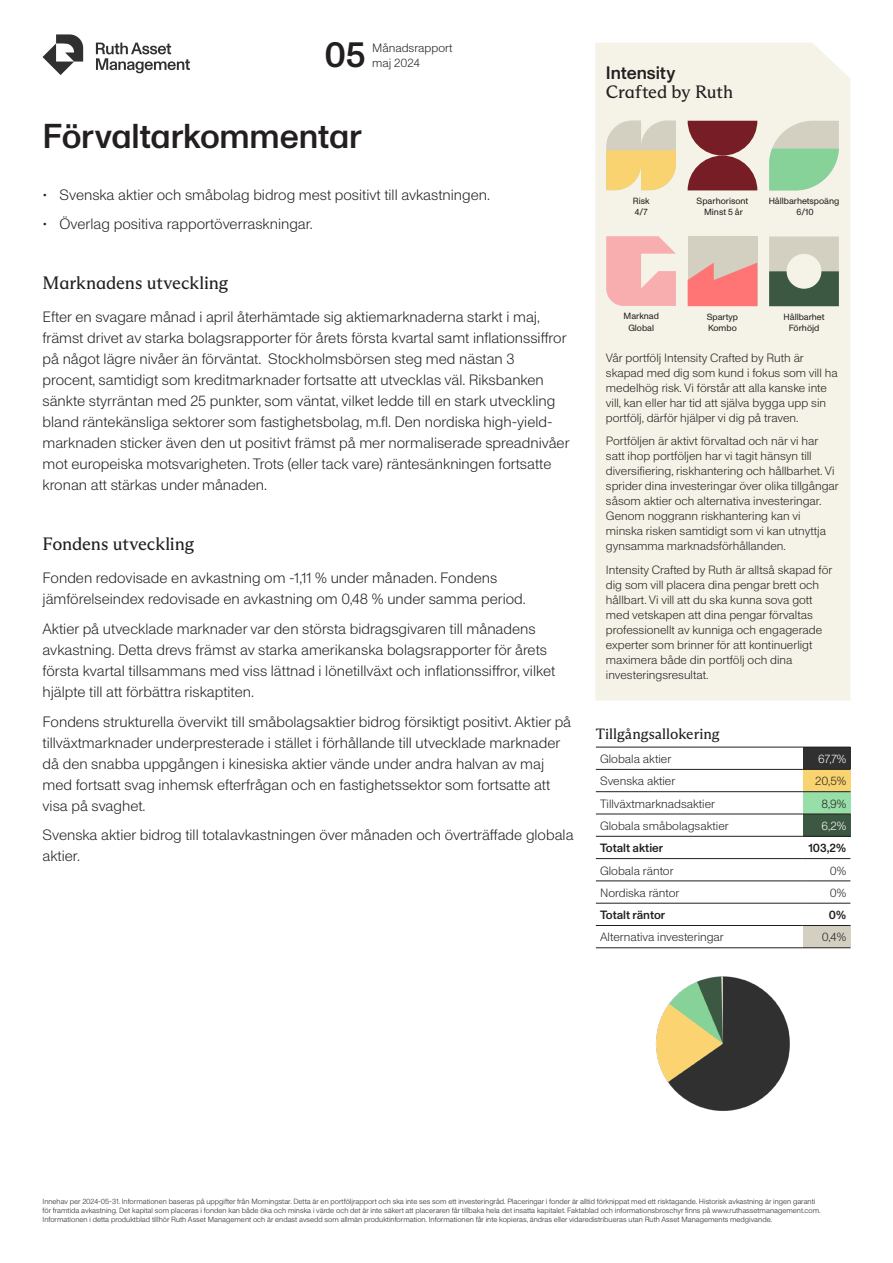
<style>
.page{position:relative;width:893px;height:1263px;background:#fff}
.page>*{position:absolute;margin:0;border:0;box-sizing:border-box;transform-origin:0 0}
.t1{font:500 36px "ABC Monument Grotesk";color:#231f20}
.H2_Headline{font:500 34.5px "ABC Monument Grotesk";letter-spacing:-.005em;color:#231f20}
.H3_Headline_Serif{font:18px "ABC Arizona Mix";letter-spacing:-.01em;color:#231f20}
.H3_Headline{font:18px/19.5px "ABC Arizona Mix";letter-spacing:-.01em;color:#231f20}
.B1_Ingress_Left{font:300 15px/21px "ABC Monument Grotesk";color:#231f20}
.B2_Left{font:300 15px/21px "ABC Monument Grotesk";color:#231f20}
.F3_Footnote_Medium{font:15px "ABC Arizona Mix";color:#231f20}
.B2_Left-2{font:300 12px/15px "ABC Monument Grotesk";color:#231f20}
.F3_Footnote_Medium-2{font:300 12px "ABC Monument Grotesk";color:#231f20}
.F3_Footnote_Medium-3{font:500 12px "ABC Monument Grotesk";color:#231f20}
.F3_Footnote_Medium-4{font:300 12px "ABC Monument Grotesk";color:#fff}
.B3_Infotext{font:9px/11.2px "ABC Monument Grotesk";color:#231f20;text-align:center}
.F1_Footnote{font:300 7.5px/9.3px "ABC Monument Grotesk";color:#231f20}
.s1{font-family:"ABC Monument Grotesk";font-weight:500}
</style>
<div class="page">
<div style="left:595px;top:43px;width:255px;height:658px;background:#f5f3e7"></div>
<svg style="left:688px;top:121px;width:69px;height:69px;background:#914a4e"></svg>
<div style="left:688px;top:236px;width:69px;height:70px;background:#d3d0c2"></div>
<svg style="left:688px;top:263px;width:69px;height:43px"></svg>
<svg style="left:769px;top:121px;width:70px;height:69px;background:#b1d6b2"></svg>
<svg style="left:769px;top:236px;width:70px;height:70px;background:#9ea796"></svg>
<svg style="left:606px;top:120px;width:70px;height:70px;background:#ead59d"></svg>
<svg style="left:606px;top:236px;width:70px;height:70px;background:#f7bcb9"></svg>
<img style="left:656px;top:976px;width:134px;height:135px">
<div style="left:803px;top:747px;width:47px;height:22px;background:#303030"></div>
<div style="left:803px;top:769px;width:47px;height:23px;background:#f9d370"></div>
<div style="left:803px;top:792px;width:47px;height:22px;background:#97dea8"></div>
<div style="left:803px;top:814px;width:47px;height:22px;background:#3c5842"></div>
<div style="left:803px;top:925px;width:47px;height:23px;background:#d3d0c2"></div>
<hr style="left:596px;top:747px;width:207px;height:1px;background:#231f20">
<hr style="left:803px;top:747px;width:47px;height:1px;background:#231f20">
<hr style="left:596px;top:769px;width:207px;height:1px;background:#231f20">
<hr style="left:803px;top:769px;width:47px;height:1px;background:#231f20">
<hr style="left:596px;top:791px;width:207px;height:1px;background:#231f20">
<hr style="left:803px;top:791px;width:47px;height:1px;background:#231f20">
<hr style="left:596px;top:814px;width:207px;height:1px;background:#231f20">
<hr style="left:803px;top:814px;width:47px;height:1px;background:#231f20">
<hr style="left:596px;top:836px;width:207px;height:1px;background:#231f20">
<hr style="left:803px;top:836px;width:47px;height:1px;background:#231f20">
<hr style="left:596px;top:858px;width:207px;height:1px;background:#231f20">
<hr style="left:803px;top:858px;width:47px;height:1px;background:#231f20">
<hr style="left:596px;top:881px;width:207px;height:1px;background:#231f20">
<hr style="left:803px;top:881px;width:47px;height:1px;background:#231f20">
<hr style="left:596px;top:903px;width:207px;height:1px;background:#231f20">
<hr style="left:803px;top:903px;width:47px;height:1px;background:#231f20">
<hr style="left:596px;top:925px;width:207px;height:1px;background:#231f20">
<hr style="left:803px;top:925px;width:47px;height:1px;background:#231f20">
<hr style="left:596px;top:947px;width:207px;height:1px;background:#231f20">
<hr style="left:803px;top:947px;width:47px;height:1px;background:#231f20">
<svg style="left:96px;top:43px;width:94px;height:30px"></svg>
<svg style="left:43px;top:34px;width:40px;height:41px"></svg>
<p class="t1" style="left:324px;top:34px;width:43px">05</p>
<p class="B2_Left-2" style="left:372px;top:41px;width:82px">Månadsrapport</p>
<p class="B2_Left-2" style="left:372px;top:56px;width:49px">maj 2024</p>
<p class="H2_Headline" style="left:43px;top:116px;width:321px">Förvaltarkommentar</p>
<p class="B2_Left" style="left:43px;top:184px;width:449px">• Svenska aktier och småbolag bidrog mest positivt till avkastningen.</p>
<p class="B2_Left" style="left:43px;top:213px;width:272px">• Överlag positiva rapportöverraskningar.</p>
<p class="H3_Headline_Serif" style="left:43px;top:272px;width:187px">Marknadens utveckling</p>
<p class="B2_Left" style="left:43px;top:307px;width:529px">Efter en svagare månad i april återhämtade sig aktiemarknaderna starkt i maj, främst drivet av starka bolagsrapporter för årets första kvartal samt inflationssiffror på något lägre nivåer än förväntat. Stockholmsbörsen steg med nästan 3 procent, samtidigt som kreditmarknader fortsatte att utvecklas väl. Riksbanken sänkte styrräntan med 25 punkter, som väntat, vilket ledde till en stark utveckling bland räntekänsliga sektorer som fastighetsbolag, m.fl. Den nordiska high-yield&shy;marknaden sticker även den ut positivt främst på mer normaliserade spreadnivåer mot europeiska motsvarigheten. Trots (eller tack vare) räntesänkningen fortsatte kronan att stärkas under månaden.</p>
<p class="H3_Headline_Serif" style="left:43px;top:533px;width:153px">Fondens utveckling</p>
<p class="B1_Ingress_Left" style="left:43px;top:568px;width:485px">Fonden redovisade en avkastning om -1,11 % under månaden. Fondens jämförelseindex redovisade en avkastning om 0,48 % under samma period.</p>
<p class="B1_Ingress_Left" style="left:43px;top:618px;width:514px">Aktier på utvecklade marknader var den största bidragsgivaren till månadens avkastning. Detta drevs främst av starka amerikanska bolagsrapporter för årets första kvartal tillsammans med viss lättnad i lönetillväxt och inflationssiffror, vilket hjälpte till att förbättra riskaptiten.</p>
<p class="B1_Ingress_Left" style="left:43px;top:711px;width:530px">Fondens strukturella övervikt till småbolagsaktier bidrog försiktigt positivt. Aktier på tillväxtmarknader underpresterade i stället i förhållande till utvecklade marknader då den snabba uppgången i kinesiska aktier vände under andra halvan av maj med fortsatt svag inhemsk efterfrågan och en fastighetssektor som fortsatte att visa på svaghet.</p>
<p class="B1_Ingress_Left" style="left:43px;top:824px;width:533px">Svenska aktier bidrog till totalavkastningen över månaden och överträffade globala aktier.</p>
<p class="H3_Headline" style="left:606px;top:63px;width:129px"><span class="s1">Intensity<br></span>Crafted by Ruth</p>
<p class="B3_Infotext" style="left:633px;top:195px;width:18px;text-align:left">Risk<br>4/7</p>
<p class="B3_Infotext" style="left:697px;top:195px;width:53px">Sparhorisont<br>Minst 5 år</p>
<p class="B3_Infotext" style="left:769px;top:195px;width:72px">Hållbarhetspoäng<br>6/10</p>
<p class="B3_Infotext" style="left:624px;top:311px;width:37px">Marknad<br>Global</p>
<p class="B3_Infotext" style="left:707px;top:311px;width:33px;text-align:left">Spartyp<br>Kombo</p>
<p class="B3_Infotext" style="left:784px;top:311px;width:43px">Hållbarhet<br>Förhöjd</p>
<p class="B2_Left-2" style="left:606px;top:350px;width:233px">Vår portfölj Intensity Crafted by Ruth är skapad med dig som kund i fokus som vill ha medelhög risk. Vi förstår att alla kanske inte vill, kan eller har tid att själva bygga upp sin portfölj, därför hjälper vi dig på traven.</p>
<p class="B2_Left-2" style="left:606px;top:434px;width:234px">Portföljen är aktivt förvaltad och när vi har satt ihop portföljen har vi tagit hänsyn till diversifiering, riskhantering och hållbarhet. Vi sprider dina investeringar över olika tillgångar såsom aktier och alternativa investeringar.<br>Genom noggrann riskhantering kan vi minska risken samtidigt som vi kan utnyttja gynsamma marknadsförhållanden.</p>
<p class="B2_Left-2" style="left:606px;top:562px;width:228px">Intensity Crafted by Ruth är alltså skapad för dig som vill placera dina pengar brett och hållbart. Vi vill att du ska kunna sova gott med vetskapen att dina pengar förvaltas professionellt av kunniga och engagerade experter som brinner för att kontinuerligt maximera både din portfölj och dina investeringsresultat.</p>
<p class="F3_Footnote_Medium" style="left:596px;top:725px;width:126px">Tillgångsallokering</p>
<p class="F3_Footnote_Medium-2" style="left:600px;top:752px;width:73px">Globala aktier</p>
<p class="F3_Footnote_Medium-4" style="left:818px;top:752px;width:29px">67,7%</p>
<p class="F3_Footnote_Medium-2" style="left:600px;top:774px;width:77px">Svenska aktier</p>
<p class="F3_Footnote_Medium-2" style="left:815px;top:774px;width:33px">20,5%</p>
<p class="F3_Footnote_Medium-2" style="left:600px;top:796px;width:117px">Tillväxtmarknadsaktier</p>
<p class="F3_Footnote_Medium-2" style="left:821px;top:796px;width:26px">8,9%</p>
<p class="F3_Footnote_Medium-2" style="left:600px;top:819px;width:130px">Globala småbolagsaktier</p>
<p class="F3_Footnote_Medium-4" style="left:821px;top:819px;width:26px">6,2%</p>
<p class="F3_Footnote_Medium-3" style="left:600px;top:841px;width:65px">Totalt aktier</p>
<p class="F3_Footnote_Medium-3" style="left:808px;top:841px;width:39px">103,2%</p>
<p class="F3_Footnote_Medium-2" style="left:600px;top:863px;width:75px">Globala räntor</p>
<p class="F3_Footnote_Medium-2" style="left:830px;top:863px;width:18px">0%</p>
<p class="F3_Footnote_Medium-2" style="left:600px;top:886px;width:81px">Nordiska räntor</p>
<p class="F3_Footnote_Medium-2" style="left:830px;top:886px;width:18px">0%</p>
<p class="F3_Footnote_Medium-3" style="left:600px;top:908px;width:67px">Totalt räntor</p>
<p class="F3_Footnote_Medium-3" style="left:829px;top:908px;width:19px">0%</p>
<p class="F3_Footnote_Medium-2" style="left:600px;top:930px;width:125px">Alternativa investeringar</p>
<p class="F3_Footnote_Medium-2" style="left:822px;top:930px;width:26px">0,4%</p>
<p class="F1_Footnote" style="left:43px;top:1196px;width:780px">Innehav per 2024-05-31. Informationen baseras på uppgifter från Morningstar. Detta är en portföljrapport och ska inte ses som ett investeringråd. Placeringar i fonder är alltid förknippat med ett risktagande. Historisk avkastning är ingen garanti för framtida avkastning. Det kapital som placeras i fonden kan både öka och minska i värde och det är inte säkert att placeraren får tillbaka hela det insatta kapitalet. Faktablad och informationsbroschyr finns på www.ruthassetmanagement.com.<br>Informationen i detta produktblad tillhör Ruth Asset Management och är endast avsedd som allmän produktinformation. Informationen får inte kopieras, ändras eller vidaredistribueras utan Ruth Asset Managements medgivande.</p>
</div>
